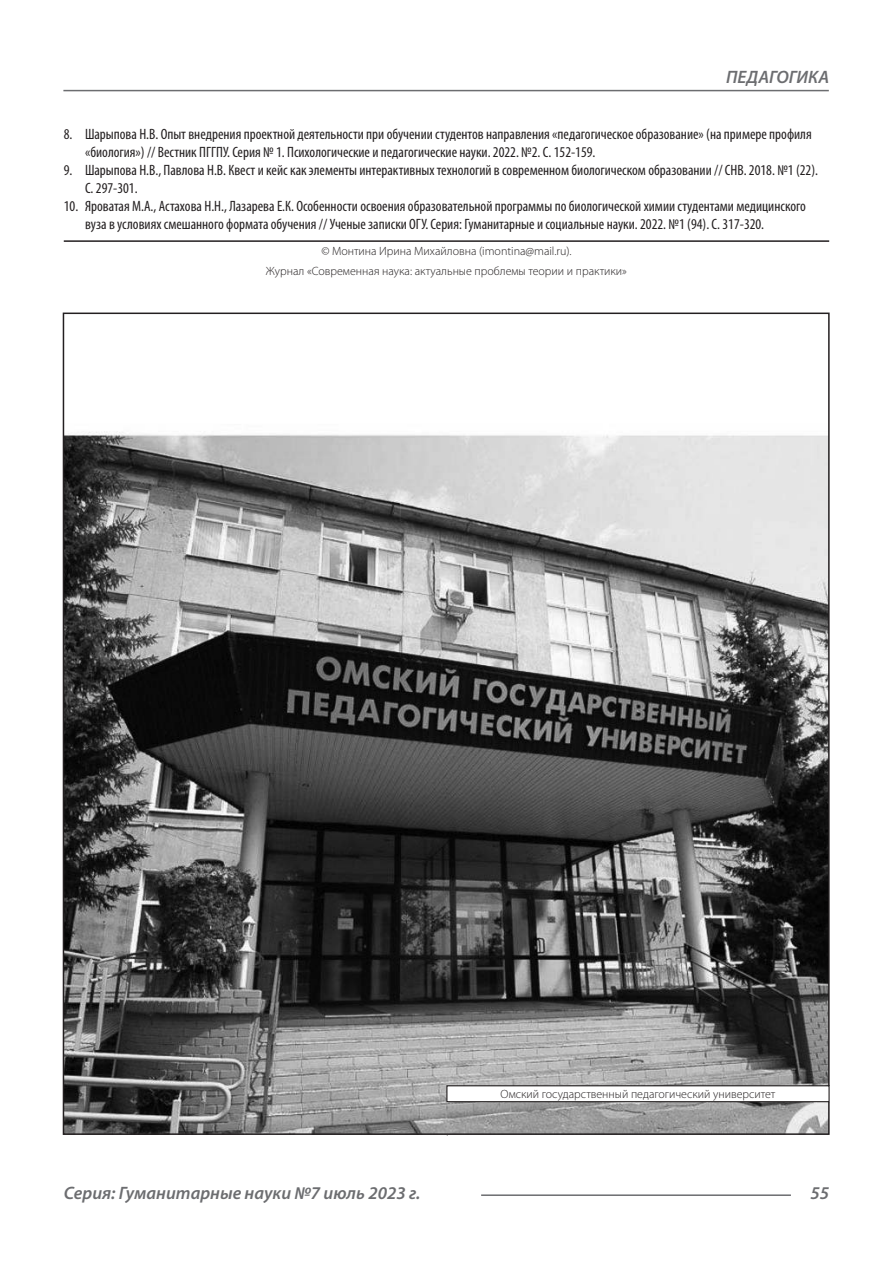
<style>
.page{position:relative;width:893px;height:1263px;background:#fff}
.page>*{position:absolute;margin:0;border:0;box-sizing:border-box;transform-origin:0 0}
.t1{font:italic 600 18px "Myriad Pro";color:#6c6d70}
.t2{font:condensed 15px/18px "Myriad Pro";color:#231f20}
.Автор_копирайт{font:300 12px "Myriad Pro";color:#231f20}
</style>
<div class="page">
<hr style="left:63px;top:90px;width:766px;height:1px;background:#6c6d70">
<hr style="left:481px;top:1194px;width:310px;height:2px;background:#6c6d70">
<hr style="left:64px;top:240px;width:765px;height:2px;background:#231f20">
<img style="left:66px;top:431px;width:761px;height:701px">
<div style="left:447px;top:1086px;width:382px;height:16px;background:#fff"></div>
<div style="left:446px;top:1085px;width:384px;height:17px;border:1px solid #231f20"></div>
<p class="t1" style="left:726px;top:66px;width:104px">ПЕДАГОГИКА</p>
<p class="t2" style="left:85px;top:125px;width:728px;text-indent:-21px">8. Шарыпова Н.В. Опыт внедрения проектной деятельности при обучении студентов направления «педагогическое образование» (на примере профиля «биология») // Вестник ПГГПУ. Серия № 1. Психологические и педагогические науки. 2022. №2. С. 152-159.</p>
<p class="t2" style="left:85px;top:161px;width:734px;text-indent:-21px">9. Шарыпова Н.В., Павлова Н.В. Квест и кейс как элементы интерактивных технологий в современном биологическом образовании // СНВ. 2018. №1 (22).<br>С. 297-301.</p>
<p class="t2" style="left:85px;top:197px;width:722px;text-indent:-21px">10. Яроватая М.А., Астахова Н.Н., Лазарева Е.К. Особенности освоения образовательной программы по биологической химии студентами медицинского вуза в условиях смешанного формата обучения // Ученые записки ОГУ. Серия: Гуманитарные и социальные науки. 2022. №1 (94). С. 317-320.</p>
<p class="Автор_копирайт" style="left:321px;top:244px;width:252px">© Монтина Ирина Михайловна (imontina@mail.ru).</p>
<p class="Автор_копирайт" style="left:266px;top:264px;width:363px">Журнал «Современная наука: актуальные проблемы теории и практики»</p>
<p class="Автор_копирайт" style="left:500px;top:1087px;width:276px">Омский государственный педагогический университет</p>
<p class="t1" style="left:64px;top:1182px;width:358px">Серия: Гуманитарные науки №7 июль 2023 г.</p>
<p class="t1" style="left:810px;top:1182px;width:20px">55</p>
</div>
